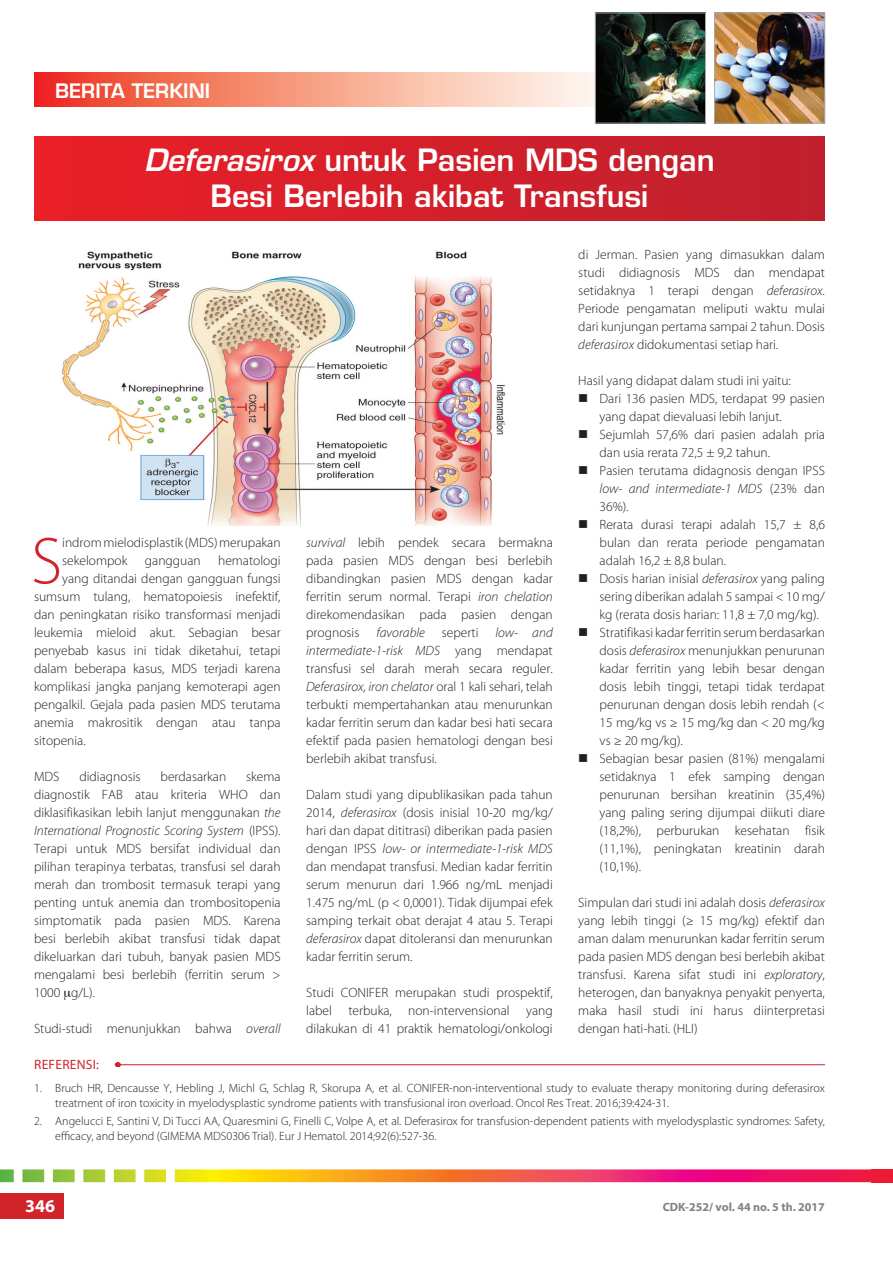
<style>
.page{position:relative;width:893px;height:1263px;background:#fff}
.page>*{position:absolute;margin:0;border:0;box-sizing:border-box;transform-origin:0 0}
.t1{font:300 66.9px "Myriad Pro";color:#d1232a}
.t2{font:600 30px/36px "Eurostile LT Std";color:#fff;text-align:center}
.t3{font:600 19.5px "Eurostile LT Std";color:#fff}
.t4{font:700 18px "Myriad Pro";color:#fff}
.t5{font:300 13.5px/18px "Myriad Pro";color:#231f20;text-align:justify}
.t6{font:13.5px "Myriad Pro";letter-spacing:.02em;color:#d1232a}
.t7{font:italic 300 13.5px "Myriad Pro";color:#231f20}
.t8{font:300 12px/14.4px "Myriad Pro";color:#231f20}
.t9{font:700 12px "Myriad Pro";color:#808285}
.s1{font-style:italic}
</style>
<div class="page">
<div style="left:0;top:1193px;width:64px;height:25px;background:#d1232a"></div>
<svg style="left:0;top:1169px;width:893px;height:13px;background:#e87d50"></svg>
<svg style="left:34px;top:72px;width:561px;height:35px;background:#f69b85"></svg>
<img style="left:597px;top:15px;width:107px;height:106px">
<div style="left:595px;top:13px;width:111px;height:110px;border:1px solid #a8a9ad"></div>
<img style="left:716px;top:15px;width:107px;height:106px">
<div style="left:714px;top:13px;width:111px;height:110px;border:1px solid #a8a9ad"></div>
<div style="left:34px;top:136px;width:791px;height:85px;background:linear-gradient(to right,#eb1f27,#be202f)"></div>
<hr style="left:115px;top:1064px;width:710px;height:1px;background:#d1232a">
<img style="left:62px;top:251px;width:444px;height:274px">
<h3 class="t3" style="left:55px;top:79px;width:156px">BERITA TERKINI</h3>
<h2 class="t2" style="left:144px;top:142px;width:572px"><span class="s1">Deferasirox</span> untuk Pasien MDS dengan<br>Besi Berlebih akibat Transfusi</h2>
<h1 class="t1" style="left:31px;top:524px;width:33px">S</h1>
<p class="t5" style="left:62px;top:534px;width:220px">indrom mielodisplastik (MDS) merupakan sekelompok</p>
<p class="t5" style="left:145px;top:552px;width:57px">gangguan</p>
<p class="t5" style="left:218px;top:552px;width:64px">hematologi</p>
<p class="t5" style="left:62px;top:570px;width:220px">yang ditandai dengan gangguan fungsi</p>
<p class="t5" style="left:34px;top:588px;width:248px">sumsum tulang, hematopoiesis inefektif,</p>
<p class="t5" style="left:34px;top:606px;width:248px">dan peningkatan risiko transformasi menjadi</p>
<p class="t5" style="left:34px;top:624px;width:248px">leukemia mieloid akut. Sebagian besar</p>
<p class="t5" style="left:34px;top:642px;width:248px">penyebab kasus ini tidak diketahui, tetapi</p>
<p class="t5" style="left:34px;top:660px;width:248px">dalam beberapa kasus, MDS terjadi karena</p>
<p class="t5" style="left:34px;top:678px;width:248px">komplikasi jangka panjang kemoterapi agen</p>
<p class="t5" style="left:34px;top:696px;width:248px">pengalkil. Gejala pada pasien MDS terutama</p>
<p class="t5" style="left:34px;top:714px;width:248px">anemia makrositik dengan atau tanpa</p>
<p class="t5" style="left:34px;top:732px;width:53px">sitopenia.</p>
<p class="t5" style="left:34px;top:768px;width:27px">MDS</p>
<p class="t5" style="left:79px;top:768px;width:63px">didiagnosis</p>
<p class="t5" style="left:161px;top:768px;width:67px">berdasarkan</p>
<p class="t5" style="left:34px;top:768px;width:248px;text-indent:212px">skema diagnostik FAB atau kriteria WHO dan diklasifikasikan lebih lanjut menggunakan <span class="s1">the International Prognostic Scoring System</span> (IPSS).<br>Terapi untuk MDS bersifat individual dan pilihan terapinya terbatas, transfusi sel darah merah dan trombosit termasuk terapi yang penting untuk anemia dan trombositopenia simptomatik pada pasien MDS. Karena besi berlebih akibat transfusi tidak dapat dikeluarkan dari tubuh, banyak pasien MDS mengalami besi berlebih (ferritin serum &gt; 1000 g/L).</p>
<p class="t5" style="left:34px;top:1020px;width:248px">Studi-studi menunjukkan bahwa <span class="s1">overall</span></p>
<p class="t5" style="left:306px;top:534px;width:248px"><span class="s1">survival</span> lebih pendek secara bermakna pada pasien MDS dengan besi berlebih dibandingkan pasien MDS dengan kadar ferritin serum normal. Terapi <span class="s1">iron chelation </span>direkomendasikan pada pasien dengan prognosis</p>
<p class="t7" style="left:376px;top:625px;width:50px">favorable</p>
<p class="t5" style="left:442px;top:624px;width:38px">seperti</p>
<p class="t5" style="left:306px;top:624px;width:248px;text-indent:189px"><span class="s1">low- and intermediate-1-risk MDS</span> yang mendapat transfusi sel darah merah secara reguler.<br><span class="s1">Deferasirox, iron chelator</span> oral 1 kali sehari, telah terbukti mempertahankan atau menurunkan kadar ferritin serum dan kadar besi hati secara efektif pada pasien hematologi dengan besi berlebih akibat transfusi.</p>
<p class="t5" style="left:306px;top:786px;width:248px">Dalam studi yang dipublikasikan pada tahun 2014, <span class="s1">deferasirox</span> (dosis inisial 10-20 mg/kg/ hari dan dapat dititrasi) diberikan pada pasien dengan IPSS <span class="s1">low- or intermediate-1-risk MDS </span>dan mendapat transfusi. Median kadar ferritin serum menurun dari 1.966 ng/mL menjadi 1.475 ng/mL (p &lt; 0,0001). Tidak dijumpai efek samping terkait obat derajat 4 atau 5. Terapi <span class="s1">deferasirox</span> dapat ditoleransi dan menurunkan kadar ferritin serum.</p>
<p class="t5" style="left:306px;top:984px;width:248px">Studi CONIFER merupakan studi prospektif, label terbuka, non-intervensional yang dilakukan di 41 praktik hematologi/onkologi</p>
<p class="t5" style="left:578px;top:246px;width:248px">di Jerman. Pasien yang dimasukkan dalam studi didiagnosis MDS dan mendapat setidaknya 1 terapi dengan <span class="s1">deferasirox</span>.<br>Periode pengamatan meliputi waktu mulai dari kunjungan pertama sampai 2 tahun. Dosis <span class="s1">deferasirox</span> didokumentasi setiap hari.</p>
<p class="t5" style="left:600px;top:372px;width:227px;text-align:left;text-indent:-21px">Hasil yang didapat dalam studi ini yaitu:<br>Dari 136 pasien MDS, terdapat 99 pasien yang dapat dievaluasi lebih lanjut.<br>Sejumlah 57,6% dari pasien adalah pria dan usia rerata 72,5 ± 9,2 tahun.<br>Pasien terutama didagnosis dengan IPSS <span class="s1">low- and intermediate-1 MDS</span> (23% dan 36%).<br>Rerata durasi terapi adalah 15,7 ± 8,6 bulan dan rerata periode pengamatan adalah 16,2 ± 8,8 bulan.<br>Dosis harian inisial <span class="s1">deferasirox</span> yang paling sering diberikan adalah 5 sampai &lt; 10 mg/ kg (rerata dosis harian: 11,8 ± 7,0 mg/kg).<br>Stratifikasi kadar ferritin serum berdasarkan dosis <span class="s1">deferasirox</span> menunjukkan penurunan kadar ferritin yang lebih besar dengan dosis lebih tinggi, tetapi tidak terdapat penurunan dengan dosis lebih rendah (&lt; 15 mg/kg vs ≥ 15 mg/kg dan &lt; 20 mg/kg vs ≥ 20 mg/kg).<br>Sebagian besar pasien (81%) mengalami setidaknya 1 efek samping dengan penurunan bersihan kreatinin (35,4%) yang paling sering dijumpai diikuti diare (18,2%), perburukan kesehatan fisik (11,1%), peningkatan kreatinin darah (10,1%).</p>
<p class="t5" style="left:578px;top:894px;width:248px">Simpulan dari studi ini adalah dosis <span class="s1">deferasirox </span>yang lebih tinggi (≥ 15 mg/kg) efektif dan aman dalam menurunkan kadar ferritin serum pada pasien MDS dengan besi berlebih akibat transfusi. Karena sifat studi ini <span class="s1">exploratory</span>, heterogen, dan banyaknya penyakit penyerta, maka hasil studi ini harus diinterpretasi dengan hati-hati. (HLI)</p>
<p class="t6" style="left:34px;top:1056px;width:66px">REFERENSI:</p>
<p class="t8" style="left:55px;top:1081px;width:771px;text-indent:-21px">1. Bruch HR, Dencausse Y, Hebling J, Michl G, Schlag R, Skorupa A, et al. CONIFER-non-interventional study to evaluate therapy monitoring during deferasirox treatment of iron toxicity in myelodysplastic syndrome patients with transfusional iron overload. Oncol Res Treat. 2016;39:424-31.</p>
<p class="t8" style="left:55px;top:1114px;width:771px;text-indent:-21px">2. Angelucci E, Santini V, Di Tucci AA, Quaresmini G, Finelli C, Volpe A, et al. Deferasirox for transfusion-dependent patients with myelodysplastic syndromes: Safety, efficacy, and beyond (GIMEMA MDS0306 Trial). Eur J Hematol. 2014;92(6):527-36.</p>
<h3 class="t4" style="left:25px;top:1194px;width:31px">346</h3>
<p class="t9" style="left:663px;top:1199px;width:164px">CDK-252/ vol. 44 no. 5 th. 2017</p>
</div>
